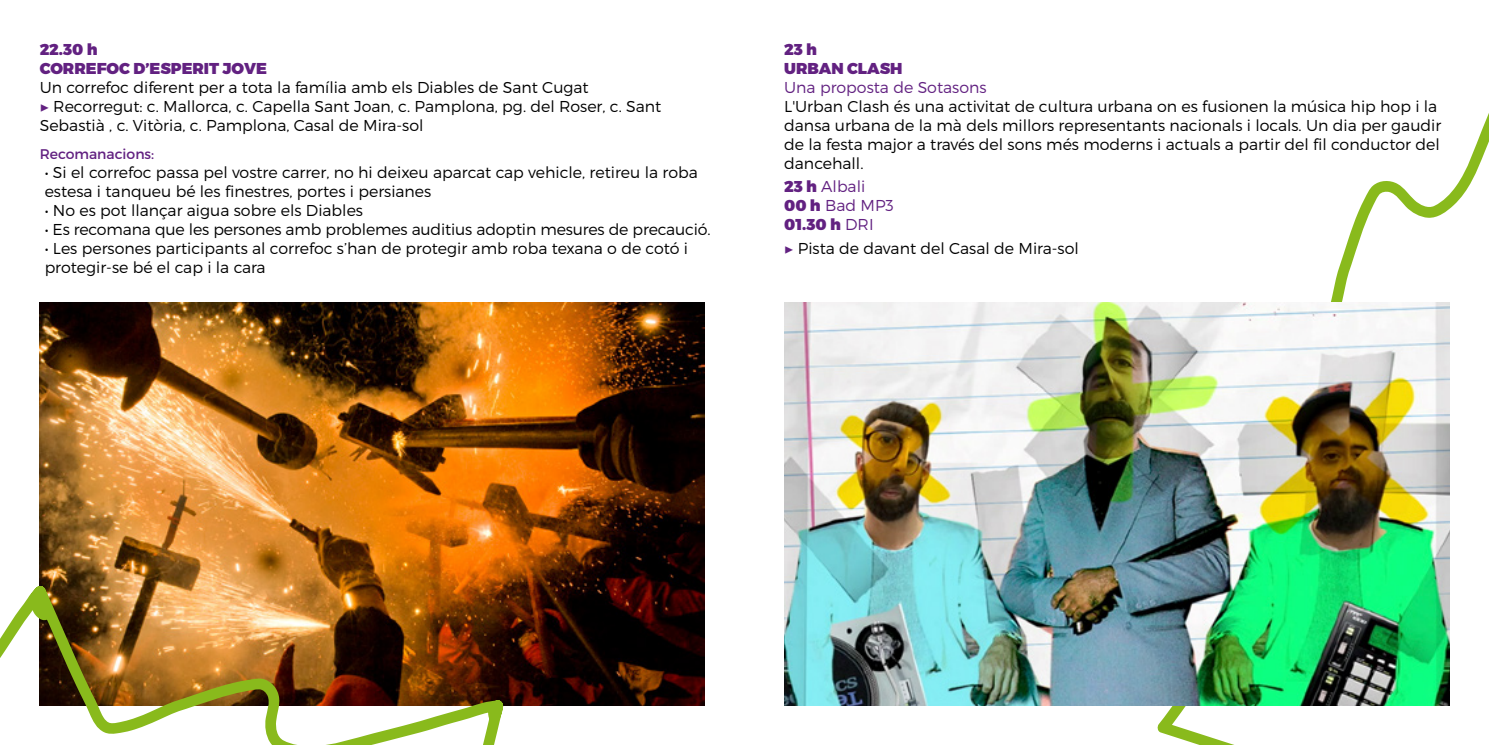
<style>
.page{position:relative;width:1489px;height:745px;background:#fff}
.page>*{position:absolute;margin:0;border:0;box-sizing:border-box;transform-origin:0 0}
.t1{font:300 15.75px/18.9px "Montserrat";color:#000}
.t2{font:300 15.75px/18.9px "Montserrat";color:#622181}
.t3{font:900 15.75px/18.9px "Montserrat";color:#622181}
.t4{font:14px "Montserrat";color:#622181}
.s1{font-family:"Minion Pro";font-weight:400;color:#622181}
.s2{font-weight:900}
</style>
<div class="page">
<svg style="left:1061px;top:115px;width:427px;height:419px"></svg>
<svg style="left:1048px;top:538px;width:402px;height:206px"></svg>
<img style="left:40px;top:303px;width:664px;height:401px">
<img style="left:784px;top:303px;width:665px;height:401px">
<img style="left:6px;top:584px;width:498px;height:160px">
<svg style="left:0;top:629px;width:41px;height:115px"></svg>
<p class="t3" style="left:40px;top:40px;width:229px">22.30 h<br>CORREFOC D’ESPERIT JOVE</p>
<p class="t1" style="left:40px;top:77px;width:623px">Un correfoc diferent per a tota la família amb els Diables de Sant Cugat<br><span class="s1">▶</span> Recorregut: c. Mallorca, c. Capella Sant Joan, c. Pamplona, pg. del Roser, c. Sant<br>Sebastià , c. Vitòria, c. Pamplona, Casal de Mira-sol</p>
<p class="t4" style="left:40px;top:145px;width:116px">Recomanacions:</p>
<p class="t1" style="left:45px;top:163px;width:654px">• Si el correfoc passa pel vostre carrer, no hi deixeu aparcat cap vehicle, retireu la roba estesa i tanqueu bé les finestres, portes i persianes</p>
<p class="t1" style="left:45px;top:200px;width:320px">• No es pot llançar aigua sobre els Diables</p>
<p class="t1" style="left:45px;top:219px;width:667px">• Es recomana que les persones amb problemes auditius adoptin mesures de precaució.</p>
<p class="t1" style="left:45px;top:238px;width:645px">• Les persones participants al correfoc s’han de protegir amb roba texana o de cotó i protegir-se bé el cap i la cara</p>
<p class="t3" style="left:784px;top:40px;width:120px">23 h<br>URBAN CLASH</p>
<p class="t2" style="left:784px;top:77px;width:204px">Una proposta de Sotasons</p>
<p class="t1" style="left:784px;top:96px;width:658px">L'Urban Clash és una activitat de cultura urbana on es fusionen la música hip hop i la dansa urbana de la mà dels millors representants nacionals i locals. Un dia per gaudir de la festa major a través del sons més moderns i actuals a partir del fil conductor del dancehall.</p>
<p class="t2" style="left:784px;top:177px;width:111px"><span class="s2">23 h</span> Albali<br><span class="s2">00 h</span> Bad MP3<br><span class="s2">01.30 h</span> DRI</p>
<p class="t1" style="left:784px;top:239px;width:296px"><span class="s1">▶</span> Pista de davant del Casal de Mira-sol</p>
</div>
